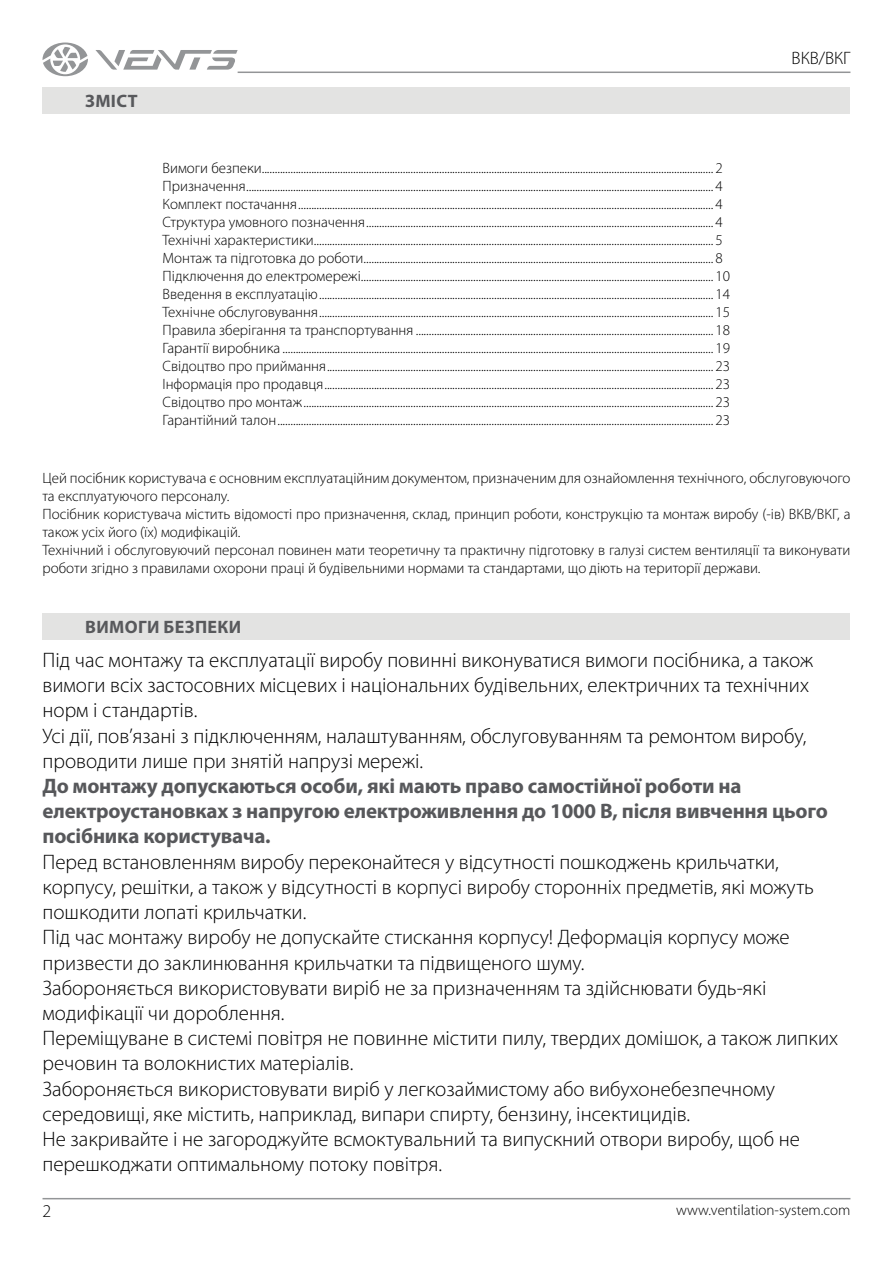
<style>
.page{position:relative;width:893px;height:1263px;background:#fff}
.page>*{position:absolute;margin:0;border:0;box-sizing:border-box;transform-origin:0 0}
.t1{font:300 21px/25.2px "Myriad Pro";color:#000}
.t2{font:700 21px/25.2px "Myriad Pro";letter-spacing:-.01em;color:#57585b}
.t3{font:700 18px "Myriad Pro";letter-spacing:.02em;color:#58595c}
.t4{font:300 18px "Myriad Pro";color:#000}
.t5{font:300 15px/18px "Myriad Pro";color:#000}
</style>
<div class="page">
<hr style="left:43px;top:1198px;width:807px;height:1px;background:#939597">
<hr style="left:238px;top:72px;width:612px;height:1px;background:#939597">
<svg style="left:95px;top:50px;width:143px;height:20px"></svg>
<svg style="left:43px;top:43px;width:45px;height:33px"></svg>
<div style="left:43px;top:87px;width:807px;height:27px;background:#e3e3e2"></div>
<div style="left:43px;top:613px;width:807px;height:27px;background:#e3e3e2"></div>
<p class="t3" style="left:85px;top:92px;width:54px">ЗМІСТ</p>
<p class="t5" style="left:163px;top:159px;width:569px">Вимоги безпеки............................................................................................................................................................................. 2<br>Призначення ................................................................................................................................................................................... 4<br>Комплект постачання ............................................................................................................................................................... 4<br>Структура умовного позначення ..................................................................................................................................... 4<br>Технічні характеристики ......................................................................................................................................................... 5<br>Монтаж та підготовка до роботи ...................................................................................................................................... 8<br>Підключення до електромережі ....................................................................................................................................... 10<br>Введення в експлуатацію ....................................................................................................................................................... 14<br>Технічне обслуговування ....................................................................................................................................................... 15<br>Правила зберігання та транспортування .................................................................................................................. 18<br>Гарантії виробника ..................................................................................................................................................................... 19<br>Свідоцтво про приймання .................................................................................................................................................... 23<br>Інформація про продавця ..................................................................................................................................................... 23<br>Свідоцтво про монтаж ............................................................................................................................................................. 23<br>Гарантійний талон ....................................................................................................................................................................... 23</p>
<p class="t4" style="left:792px;top:49px;width:60px">ВКВ/ВКГ</p>
<p class="t5" style="left:43px;top:469px;width:809px">Цей посібник користувача є основним експлуатаційним документом, призначеним для ознайомлення технічного, обслуговуючого та експлуатуючого персоналу.<br>Посібник користувача містить відомості про призначення, склад, принцип роботи, конструкцію та монтаж виробу (-ів) ВКВ/ВКГ, а також усіх його (їх) модифікацій.<br>Технічний і обслуговуючий персонал повинен мати теоретичну та практичну підготовку в галузі систем вентиляції та виконувати роботи згідно з правилами охорони праці й будівельними нормами та стандартами, що діють на території держави.</p>
<p class="t3" style="left:85px;top:618px;width:158px">ВИМОГИ БЕЗПЕКИ</p>
<p class="t1" style="left:43px;top:648px;width:772px">Під час монтажу та експлуатації виробу повинні виконуватися вимоги посібника, а також вимоги всіх застосовних місцевих і національних будівельних, електричних та технічних норм і стандартів.<br>Усі дії, пов’язані з підключенням, налаштуванням, обслуговуванням та ремонтом виробу, проводити лише при знятій напрузі мережі.</p>
<h1 class="t2" style="left:43px;top:774px;width:787px">До монтажу допускаються особи, які мають право самостійної роботи на електроустановках з напругою електроживлення до 1000 В, після вивчення цього посібника користувача.</h1>
<p class="t1" style="left:43px;top:849px;width:797px">Перед встановленням виробу переконайтеся у відсутності пошкоджень крильчатки, корпусу, решітки, а також у відсутності в корпусі виробу сторонніх предметів, які можуть пошкодити лопаті крильчатки.<br>Під час монтажу виробу не допускайте стискання корпусу! Деформація корпусу може призвести до заклинювання крильчатки та підвищеного шуму.<br>Забороняється використовувати виріб не за призначенням та здійснювати будь-які модифікації чи дороблення.<br>Переміщуване в системі повітря не повинне містити пилу, твердих домішок, а також липких речовин та волокнистих матеріалів.<br>Забороняється використовувати виріб у легкозаймистому або вибухонебезпечному середовищі, яке містить, наприклад, випари спирту, бензину, інсектицидів.<br>Не закривайте і не загороджуйте всмоктувальний та випускний отвори виробу, щоб не перешкоджати оптимальному потоку повітря.</p>
<p class="t4" style="left:43px;top:1201px;width:10px">2</p>
<p class="t5" style="left:676px;top:1201px;width:176px">www.ventilation-system.com</p>
</div>
